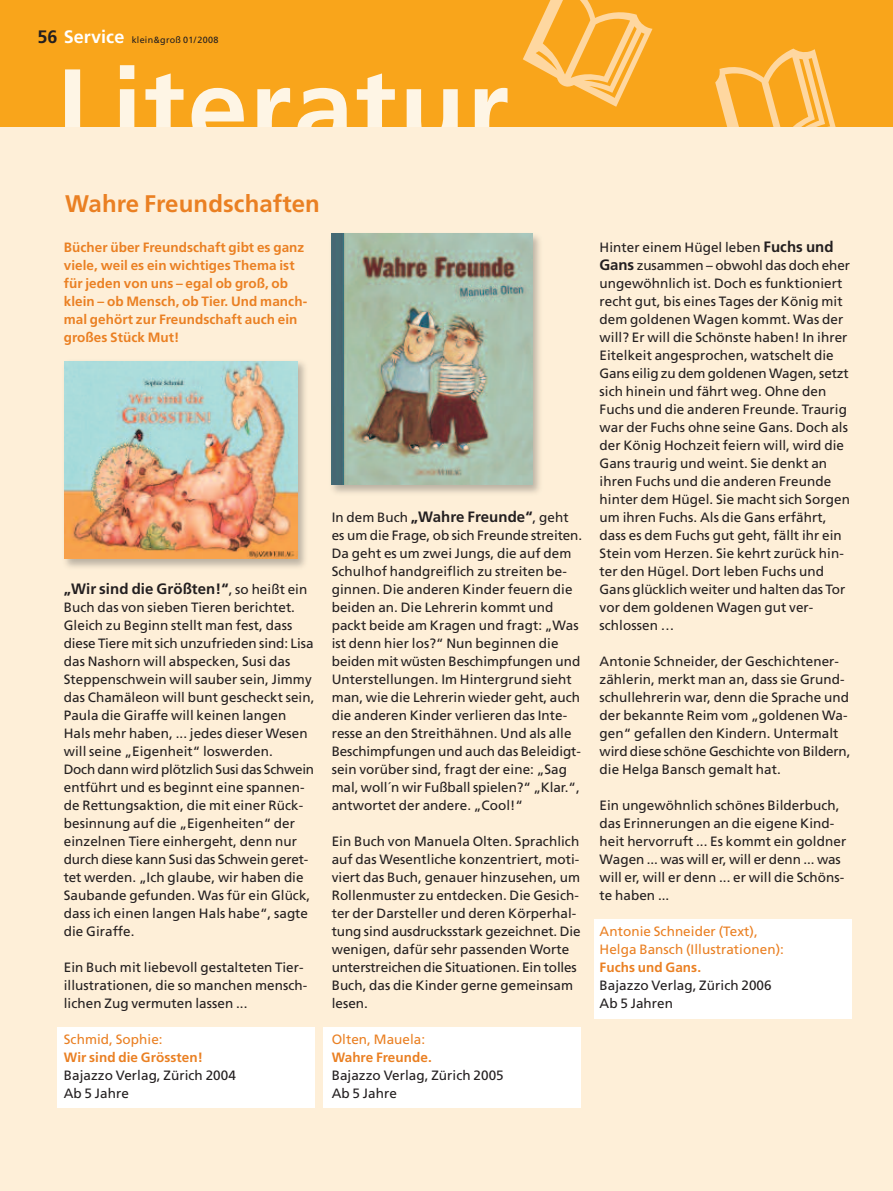
<style>
.page{position:relative;width:893px;height:1191px;background:#fff}
.page>*{position:absolute;margin:0;border:0;box-sizing:border-box;transform-origin:0 0}
.t1{font:700 108px "Frutiger";letter-spacing:.015em;color:#fef5e5}
.t2{font:700 24px "Frutiger";letter-spacing:.005em;color:#ea8023}
.t3{font:700 15px "Frutiger";letter-spacing:.005em;color:#231f20}
.t4{font:13.5px/18px "Frutiger";letter-spacing:.005em;color:#231f20}
.t5{font:700 13.5px/18px "Frutiger";letter-spacing:.005em;color:#ea8023}
.t6{font:13.5px/18px "Frutiger";letter-spacing:.005em;color:#ea8023}
.t7{font:9px "Frutiger";letter-spacing:.03em;color:#231f20}
.s1{font-weight:700;font-size:18px}
.s2{font-weight:700;font-size:18px;color:#fff}
.s3{font-weight:400;font-size:13.5px}
.s4{font-weight:700;font-size:15px}
</style>
<div class="page">
<div style="left:0;top:0;width:893px;height:128px;background:#f9a51b"></div>
<svg style="left:523px;top:0;width:129px;height:107px"></svg>
<svg style="left:715px;top:49px;width:122px;height:79px"></svg>
<div style="left:0;top:128px;width:893px;height:1063px;background:#feefd8"></div>
<div style="left:57px;top:1027px;width:257px;height:81px;background:#fff"></div>
<div style="left:323px;top:1027px;width:257px;height:81px;background:#fff"></div>
<div style="left:594px;top:918px;width:257px;height:100px;background:#fff"></div>
<img style="left:65px;top:361px;width:240px;height:207px">
<img style="left:64px;top:361px;width:233px;height:198px">
<img style="left:331px;top:233px;width:209px;height:260px">
<img style="left:332px;top:234px;width:200px;height:250px">
<p class="t7" style="left:37px;top:37px;width:182px"><span class="s1">56</span> <span class="s2">Service</span> klein&amp;groß 01/2008</p>
<h1 class="t1" style="left:56px;top:64px;width:454px">Literatur</h1>
<h2 class="t2" style="left:65px;top:194px;width:256px">Wahre Freundschaften</h2>
<p class="t5" style="left:64px;top:239px;width:245px">Bücher über Freundschaft gibt es ganz viele, weil es ein wichtiges Thema ist für jeden von uns – egal ob groß, ob klein – ob Mensch, ob Tier. Und manch&shy;mal gehört zur Freundschaft auch ein großes Stück Mut!</p>
<p class="t3" style="left:64px;top:583px;width:245px">„Wir sind die Größten!“<span class="s3">, so heißt ein</span></p>
<p class="t4" style="left:64px;top:599px;width:252px">Buch das von sieben Tieren berichtet.<br>Gleich zu Beginn stellt man fest, dass diese Tiere mit sich unzufrieden sind: Lisa das Nashorn will abspecken, Susi das Steppenschwein will sauber sein, Jimmy das Chamäleon will bunt gescheckt sein, Paula die Giraffe will keinen langen Hals mehr haben, ... jedes dieser Wesen will seine „Eigenheit“ loswerden.<br>Doch dann wird plötzlich Susi das Schwein entführt und es beginnt eine spannen&shy;de Rettungsaktion, die mit einer Rück&shy;besinnung auf die „Eigenheiten“ der einzelnen Tiere einhergeht, denn nur durch diese kann Susi das Schwein geret&shy;tet werden. „Ich glaube, wir haben die Saubande gefunden. Was für ein Glück, dass ich einen langen Hals habe“, sagte die Giraffe.</p>
<p class="t4" style="left:64px;top:959px;width:245px">Ein Buch mit liebevoll gestalteten Tier&shy;illustrationen, die so manchen mensch&shy;lichen Zug vermuten lassen ...</p>
<p class="t6" style="left:64px;top:1031px;width:100px">Schmid, Sophie:</p>
<p class="t5" style="left:64px;top:1049px;width:141px">Wir sind die Grössten!</p>
<p class="t4" style="left:64px;top:1067px;width:174px">Bajazzo Verlag, Zürich 2004<br>Ab 5 Jahre</p>
<p class="t4" style="left:332px;top:509px;width:252px">In dem Buch <span class="s4">„Wahre Freunde“</span>, geht es um die Frage, ob sich Freunde streiten.<br>Da geht es um zwei Jungs, die auf dem Schulhof handgreiflich zu streiten be&shy;ginnen. Die anderen Kinder feuern die beiden an. Die Lehrerin kommt und packt beide am Kragen und fragt: „Was ist denn hier los?“ Nun beginnen die beiden mit wüsten Beschimpfungen und Unterstellungen. Im Hintergrund sieht man, wie die Lehrerin wieder geht, auch die anderen Kinder verlieren das Inte&shy;resse an den Streithähnen. Und als alle Beschimpfungen und auch das Beleidigt&shy;sein vorüber sind, fragt der eine: „Sag mal, woll´n wir Fußball spielen?“ „Klar.“, antwortet der andere. „Cool!“</p>
<p class="t4" style="left:332px;top:833px;width:251px">Ein Buch von Manuela Olten. Sprachlich auf das Wesentliche konzentriert, moti&shy;viert das Buch, genauer hinzusehen, um Rollenmuster zu entdecken. Die Gesich&shy;ter der Darsteller und deren Körperhal&shy;tung sind ausdrucksstark gezeichnet. Die wenigen, dafür sehr passenden Worte unterstreichen die Situationen. Ein tolles Buch, das die Kinder gerne gemeinsam lesen.</p>
<p class="t6" style="left:332px;top:1031px;width:95px">Olten, Mauela:</p>
<p class="t5" style="left:332px;top:1049px;width:102px">Wahre Freunde.</p>
<p class="t4" style="left:332px;top:1067px;width:174px">Bajazzo Verlag, Zürich 2005<br>Ab 5 Jahre</p>
<p class="t4" style="left:600px;top:239px;width:252px">Hinter einem Hügel leben <span class="s4">Fuchs und Gans</span> zusammen – obwohl das doch eher ungewöhnlich ist. Doch es funktioniert recht gut, bis eines Tages der König mit dem goldenen Wagen kommt. Was der will? Er will die Schönste haben! In ihrer Eitelkeit angesprochen, watschelt die Gans eilig zu dem goldenen Wagen, setzt sich hinein und fährt weg. Ohne den Fuchs und die anderen Freunde. Traurig war der Fuchs ohne seine Gans. Doch als der König Hochzeit feiern will, wird die Gans traurig und weint. Sie denkt an ihren Fuchs und die anderen Freunde hinter dem Hügel. Sie macht sich Sorgen um ihren Fuchs. Als die Gans erfährt, dass es dem Fuchs gut geht, fällt ihr ein Stein vom Herzen. Sie kehrt zurück hin&shy;ter den Hügel. Dort leben Fuchs und Gans glücklich weiter und halten das Tor vor dem goldenen Wagen gut ver&shy;schlossen …</p>
<p class="t4" style="left:600px;top:653px;width:252px">Antonie Schneider, der Geschichtener&shy;zählerin, merkt man an, dass sie Grund&shy;schullehrerin war, denn die Sprache und der bekannte Reim vom „goldenen Wa&shy;gen“ gefallen den Kindern. Untermalt wird diese schöne Geschichte von Bildern, die Helga Bansch gemalt hat.</p>
<p class="t4" style="left:600px;top:797px;width:248px">Ein ungewöhnlich schönes Bilderbuch, das Erinnerungen an die eigene Kind&shy;heit hervorruft ... Es kommt ein goldner Wagen ... was will er, will er denn ... was will er, will er denn ... er will die Schöns&shy;te haben ...</p>
<p class="t6" style="left:600px;top:923px;width:186px">Antonie Schneider (Text),<br>Helga Bansch (Illustrationen):</p>
<p class="t5" style="left:600px;top:959px;width:103px">Fuchs und Gans.</p>
<p class="t4" style="left:600px;top:977px;width:174px">Bajazzo Verlag, Zürich 2006<br>Ab 5 Jahren</p>
</div>
